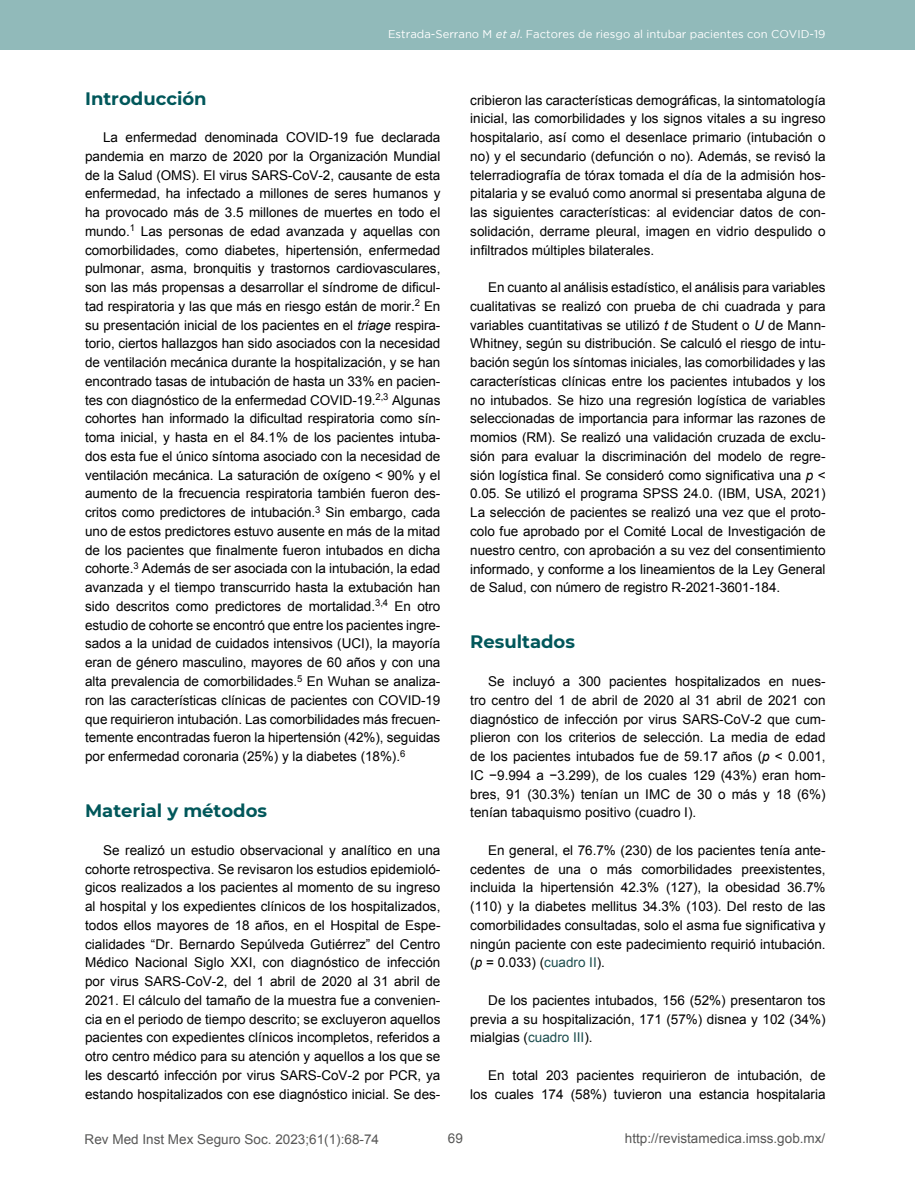
<style>
.page{position:relative;width:915px;height:1191px;background:#fff}
.page>*{position:absolute;margin:0;border:0;box-sizing:border-box;transform-origin:0 0}
.t1{font:700 18px "Montserrat";color:#01575a}
.t2{font:13.5px/18.8px "Arial";color:#000;text-align:justify}
.t3{font:13.5px "Arial";color:#575756}
.t4{font:11.25px "Gotham";color:#fff}
.s1{font-style:italic}
.s2{color:#1b4e4e}
</style>
<div class="page">
<div style="left:0;top:0;width:914px;height:50px;background:#91baba"></div>
<p class="t4" style="left:388px;top:28px;width:438px">Estrada-Serrano M <span class="s1">et al</span>. Factores de riesgo al intubar pacientes con COVID-19</p>
<h1 class="t1" style="left:85px;top:85px;width:123px">Introducción</h1>
<p class="t2" style="left:85px;top:128px;width:357px;text-indent:18px">La enfermedad denominada COVID-19 fue declarada pandemia en marzo de 2020 por la Organización Mundial de la Salud (OMS). El virus SARS-CoV-2, causante de esta enfermedad, ha infectado a millones de seres humanos y ha provocado más de 3.5 millones de muertes en todo el mundo.<sup>1</sup> Las personas de edad avanzada y aquellas con comorbilidades, como diabetes, hipertensión, enfermedad pulmonar, asma, bronquitis y trastornos cardiovasculares, son las más propensas a desarrollar el síndrome de dificul&shy;tad respiratoria y las que más en riesgo están de morir.<sup>2</sup> En su presentación inicial de los pacientes en el <span class="s1">triage</span> respira&shy;torio, ciertos hallazgos han sido asociados con la necesidad de ventilación mecánica durante la hospitalización, y se han encontrado tasas de intubación de hasta un 33% en pacien&shy;tes con diagnóstico de la enfermedad COVID-19.<sup>2,3</sup> Algunas cohortes han informado la dificultad respiratoria como sín&shy;toma inicial, y hasta en el 84.1% de los pacientes intuba&shy;dos esta fue el único síntoma asociado con la necesidad de ventilación mecánica. La saturación de oxígeno &lt; 90% y el aumento de la frecuencia respiratoria también fueron des&shy;critos como predictores de intubación.<sup>3</sup> Sin embargo, cada uno de estos predictores estuvo ausente en más de la mitad de los pacientes que finalmente fueron intubados en dicha cohorte.<sup>3</sup> Además de ser asociada con la intubación, la edad avanzada y el tiempo transcurrido hasta la extubación han sido descritos como predictores de mortalidad.<sup>3,4</sup> En otro estudio de cohorte se encontró que entre los pacientes ingre&shy;sados a la unidad de cuidados intensivos (UCI), la mayoría eran de género masculino, mayores de 60 años y con una alta prevalencia de comorbilidades.<sup>5</sup> En Wuhan se analiza&shy;ron las características clínicas de pacientes con COVID-19 que requirieron intubación. Las comorbilidades más frecuen&shy;temente encontradas fueron la hipertensión (42%), seguidas por enfermedad coronaria (25%) y la diabetes (18%).<sup>6</sup></p>
<h1 class="t1" style="left:85px;top:798px;width:183px">Material y métodos</h1>
<p class="t2" style="left:85px;top:841px;width:357px;text-indent:18px">Se realizó un estudio observacional y analítico en una cohorte retrospectiva. Se revisaron los estudios epidemioló&shy;gicos realizados a los pacientes al momento de su ingreso al hospital y los expedientes clínicos de los hospitalizados, todos ellos mayores de 18 años, en el Hospital de Espe&shy;cialidades “Dr. Bernardo Sepúlveda Gutiérrez” del Centro Médico Nacional Siglo XXI, con diagnóstico de infección por virus SARS-CoV-2, del 1 abril de 2020 al 31 abril de 2021. El cálculo del tamaño de la muestra fue a convenien&shy;cia en el periodo de tiempo descrito; se excluyeron aquellos pacientes con expedientes clínicos incompletos, referidos a otro centro médico para su atención y aquellos a los que se les descartó infección por virus SARS-CoV-2 por PCR, ya estando hospitalizados con ese diagnóstico inicial. Se des-</p>
<p class="t2" style="left:470px;top:91px;width:357px">cribieron las características demográficas, la sintomatología inicial, las comorbilidades y los signos vitales a su ingreso hospitalario, así como el desenlace primario (intubación o no) y el secundario (defunción o no). Además, se revisó la telerradiografía de tórax tomada el día de la admisión hos&shy;pitalaria y se evaluó como anormal si presentaba alguna de las siguientes características: al evidenciar datos de con&shy;solidación, derrame pleural, imagen en vidrio despulido o infiltrados múltiples bilaterales.</p>
<p class="t2" style="left:470px;top:278px;width:357px;text-indent:18px">En cuanto al análisis estadístico, el análisis para variables cualitativas se realizó con prueba de chi cuadrada y para variables cuantitativas se utilizó <span class="s1">t</span> de Student o <span class="s1">U</span> de Mann-Whitney, según su distribución. Se calculó el riesgo de intu&shy;bación según los síntomas iniciales, las comorbilidades y las características clínicas entre los pacientes intubados y los no intubados. Se hizo una regresión logística de variables seleccionadas de importancia para informar las razones de momios (RM). Se realizó una validación cruzada de exclu&shy;sión para evaluar la discriminación del modelo de regre&shy;sión logística final. Se consideró como significativa una <span class="s1">p</span> &lt; 0.05. Se utilizó el programa SPSS 24.0. (IBM, USA, 2021)<br>La selección de pacientes se realizó una vez que el proto&shy;colo fue aprobado por el Comité Local de Investigación de nuestro centro, con aprobación a su vez del consentimiento informado, y conforme a los lineamientos de la Ley General de Salud, con número de registro R-2021-3601-184.</p>
<h1 class="t1" style="left:470px;top:629px;width:106px">Resultados</h1>
<p class="t2" style="left:470px;top:672px;width:357px;text-indent:18px">Se incluyó a 300 pacientes hospitalizados en nues&shy;tro centro del 1 de abril de 2020 al 31 abril de 2021 con diagnóstico de infección por virus SARS-CoV-2 que cum&shy;plieron con los criterios de selección. La media de edad de los pacientes intubados fue de 59.17 años (<span class="s1">p</span> &lt; 0.001, IC −9.994 a −3.299), de los cuales 129 (43%) eran hom&shy;bres, 91 (30.3%) tenían un IMC de 30 o más y 18 (6%) tenían tabaquismo positivo (cuadro I).</p>
<p class="t2" style="left:470px;top:841px;width:357px;text-indent:18px">En general, el 76.7% (230) de los pacientes tenía ante&shy;cedentes de una o más comorbilidades preexistentes, incluida la hipertensión 42.3% (127), la obesidad 36.7% (110) y la diabetes mellitus 34.3% (103). Del resto de las comorbilidades consultadas, solo el asma fue significativa y ningún paciente con este padecimiento requirió intubación. (<span class="s1">p</span> = 0.033) (<span class="s2">cuadro II</span>).</p>
<p class="t2" style="left:470px;top:991px;width:357px;text-indent:18px">De los pacientes intubados, 156 (52%) presentaron tos previa a su hospitalización, 171 (57%) disnea y 102 (34%) mialgias (<span class="s2">cuadro III</span>).</p>
<p class="t2" style="left:470px;top:1066px;width:357px;text-align:right">En total 203 pacientes requirieron de intubación, de los cuales 174 (58%) tuvieron una estancia hospitalaria</p>
<p class="t3" style="left:85px;top:1130px;width:296px">Rev Med Inst Mex Seguro Soc. 2023;61(1):68-74</p>
<p class="t3" style="left:448px;top:1129px;width:17px">69</p>
<p class="t3" style="left:624px;top:1129px;width:202px">http://revistamedica.imss.gob.mx/</p>
</div>
